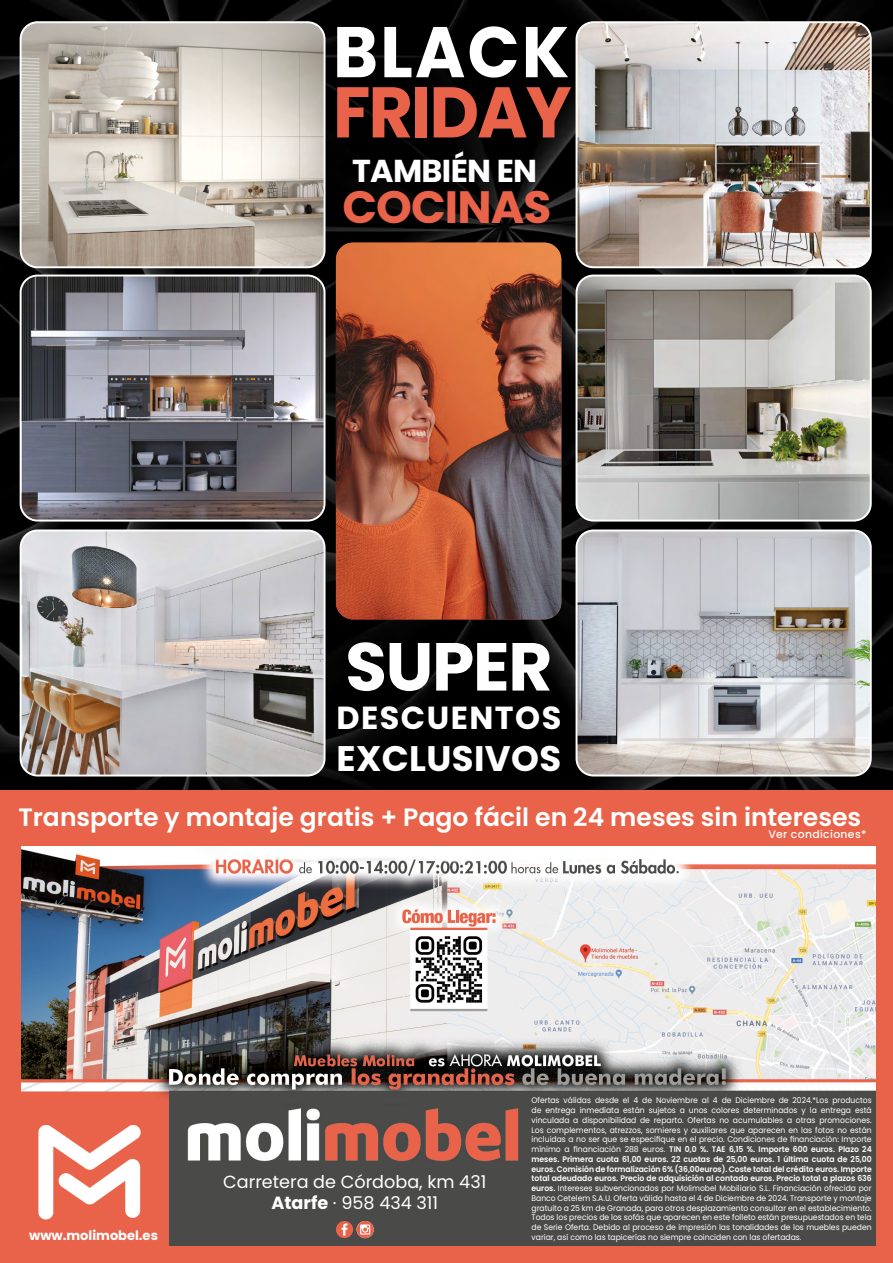
<style>
.page{position:relative;width:893px;height:1263px;background:#fff}
.page>*{position:absolute;margin:0;border:0;box-sizing:border-box;transform-origin:0 0}
.t1{font:700 71.55px "Poppins";letter-spacing:-.03em;color:#e86349;scale:.96 1}
.t2{font:700 71.55px "Poppins";letter-spacing:.03em;color:#fff;scale:.96 1}
.t3{font:700 67.8px "Poppins";letter-spacing:-.02em;color:#fff}
.t4{font:700 45.3px "Poppins";letter-spacing:-.02em;color:#e86349}
.t5{font:700 35.55px "Poppins";letter-spacing:.01em;color:#fff}
.t6{font:700 31.95px "Poppins";letter-spacing:.045em;color:#fff}
.t7{font:700 31.65px "Poppins";letter-spacing:-.02em;color:#fff}
.t8{font:600 25.05px "Poppins";color:#fff}
.t9{font:17.55px/21.1px "Poppins";color:#fff;text-align:center}
.t10{font:700 13.05px "Poppins";color:#fff}
.t11{font:500 10.8px "Poppins";letter-spacing:.03em;color:#fff}
.t12{font:8.1px/9.8px "Poppins";color:#fff;text-align:justify;scale:.94 1}
.s1{font-weight:700}
.s2{font-weight:600}
</style>
<div class="page">
<img style="left:0;top:0;width:893px;height:791px">
<div style="left:0;top:791px;width:893px;height:472px;background:#e86349"></div>
<img style="left:21px;top:847px;width:855px;height:399px">
<img style="left:576px;top:530px;width:295px;height:245px">
<div style="left:576px;top:529px;width:296px;height:247px;border:2px solid #fff;border-radius:17px"></div>
<img style="left:21px;top:276px;width:304px;height:245px">
<div style="left:20px;top:275px;width:306px;height:247px;border:2px solid #fff;border-radius:17px"></div>
<img style="left:21px;top:22px;width:304px;height:245px">
<div style="left:20px;top:21px;width:306px;height:247px;border:2px solid #fff;border-radius:17px"></div>
<img style="left:576px;top:22px;width:295px;height:245px">
<div style="left:576px;top:21px;width:296px;height:247px;border:2px solid #fff;border-radius:17px"></div>
<div style="left:336px;top:1221px;width:17px;height:17px;background:#e86349;border-radius:50%"></div>
<svg style="left:342px;top:1223px;width:5px;height:12px"></svg>
<svg style="left:357px;top:1221px;width:17px;height:17px"></svg>
<img style="left:336px;top:243px;width:225px;height:376px">
<img style="left:21px;top:530px;width:304px;height:245px">
<div style="left:20px;top:529px;width:306px;height:247px;border:2px solid #fff;border-radius:17px"></div>
<img style="left:576px;top:276px;width:295px;height:245px">
<div style="left:576px;top:275px;width:296px;height:247px;border:2px solid #fff;border-radius:17px"></div>
<h1 class="t2" style="left:333px;top:11px;width:248px">BLACK</h1>
<h1 class="t1" style="left:333px;top:71px;width:250px">FRIDAY</h1>
<h3 class="t7" style="left:352px;top:153px;width:187px">TAMBIÉN EN</h3>
<h3 class="t4" style="left:342px;top:181px;width:211px">COCINAS</h3>
<h2 class="t3" style="left:345px;top:627px;width:209px">SUPER</h2>
<h3 class="t6" style="left:336px;top:699px;width:226px">DESCUENTOS</h3>
<h3 class="t5" style="left:337px;top:738px;width:226px">EXCLUSIVOS</h3>
<h3 class="t8" style="left:18px;top:803px;width:844px">Transporte y montaje gratis + Pago fácil en 24 meses sin intereses</h3>
<h3 class="t11" style="left:768px;top:828px;width:100px">Ver condiciones*</h3>
<h3 class="t10" style="left:29px;top:1227px;width:130px">www.molimobel.es</h3>
<h3 class="t9" style="left:223px;top:1171px;width:265px">Carretera de Córdoba, km 431<br><span class="s1">Atarfe</span> · 958 434 311</h3>
<p class="t12" style="left:531px;top:1096px;width:363px">Ofertas válidas desde el 4 de Noviembre al 4 de Diciembre de 2024.*Los productos de entrega inmediata están sujetos a unos colores determinados y la entrega está vinculada a disponibilidad de reparto. Ofertas no acumulables a otras promociones.<br>Los complementos, atrezzos, somieres y auxiliares que aparecen en las fotos no están incluidas a no ser que se especifique en el precio. Condiciones de financiación: Importe mínimo a financiación 288 euros. <span class="s2">TIN 0,0 %. TAE 6,15 %. Importe 600 euros. Plazo 24 meses. Primera cuota 61,00 euros. 22 cuotas de 25,00 euros. 1 última cuota de 25,00 euros. Comisión de formalización 6% (36,00euros). Coste total del crédito euros. Importe total adeudado euros. Precio de adquisición al contado euros. Precio total a plazos 636 euros.</span> Intereses subvencionados por Molimobel Mobiliario S.L. Financiación ofrecida por Banco Cetelem S.A.U. Oferta válida hasta el 4 de Diciembre de 2024. Transporte y montaje gratuito a 25 km de Granada, para otros desplazamiento consultar en el establecimiento.<br>Todos los precios de los sofás que aparecen en este folleto están presupuestados en tela de Serie Oferta. Debido al proceso de impresión las tonalidades de los muebles pueden variar, así como las tapicerías no siempre coinciden con las ofertadas.</p>
</div>
